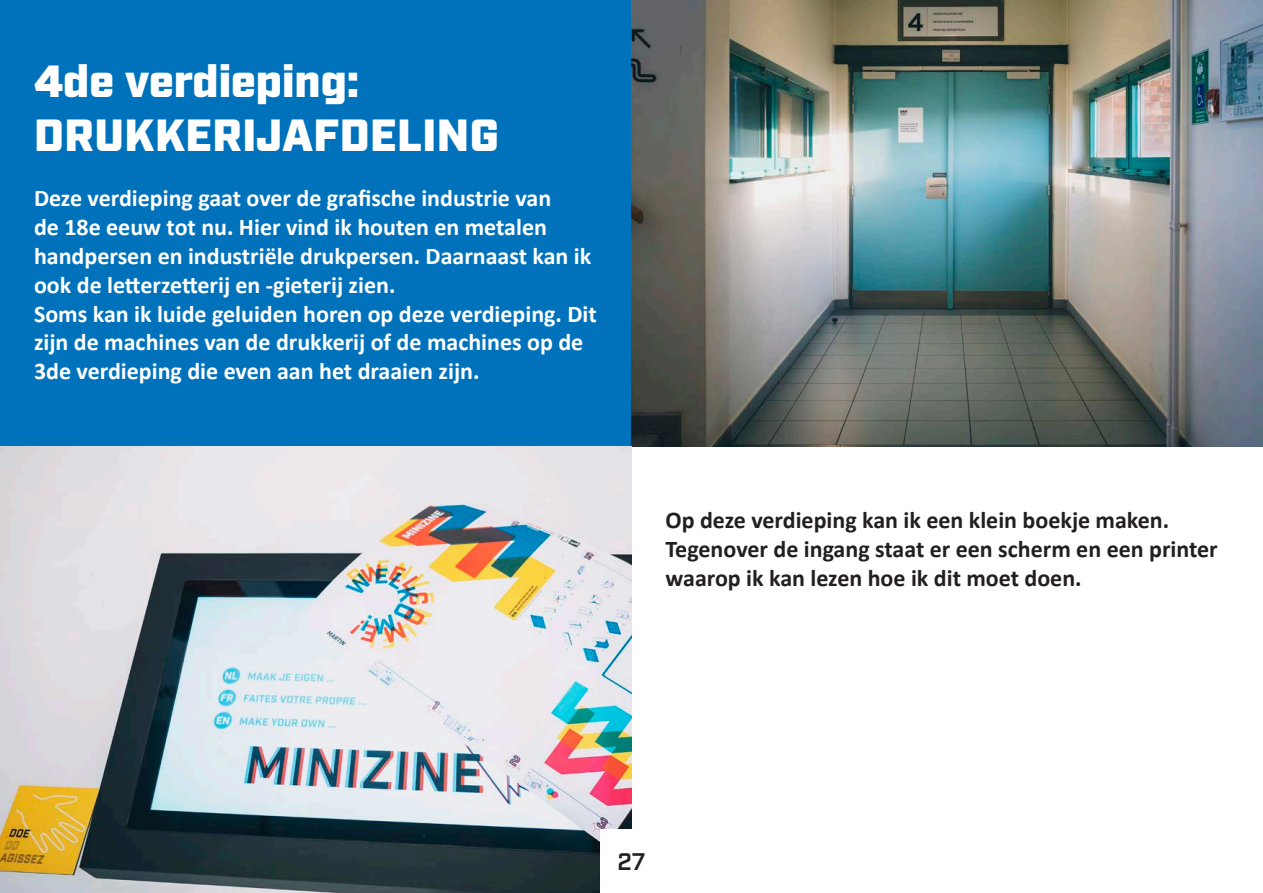
<style>
.page{position:relative;width:1263px;height:893px;background:#fff}
.page>*{position:absolute;margin:0;border:0;box-sizing:border-box;transform-origin:0 0}
.titel{font:900 45px "Industry";letter-spacing:.01em;color:#fff}
.body{font:700 24px/28.8px "Calibri";color:#fff}
.body-2{font:700 24px/28.8px "Calibri";color:#231f20}
.body-3{font:600 24px "Industry";color:#231f20}
</style>
<div class="page">
<div style="left:0;top:0;width:631px;height:446px;background:#0072bc"></div>
<img style="left:631px;top:0;width:632px;height:446px">
<img style="left:0;top:446px;width:631px;height:447px">
<div style="left:600px;top:829px;width:63px;height:64px;background:#fff"></div>
<p class="titel" style="left:34px;top:54px;width:327px">4de verdieping:</p>
<p class="titel" style="left:34px;top:108px;width:466px">DRUKKERIJAFDELING</p>
<p class="body" style="left:34px;top:183px;width:559px">Deze verdieping gaat over de grafische industrie van<br>de 18e eeuw tot nu. Hier vind ik houten en metalen handpersen en industriële drukpersen. Daarnaast kan ik ook de letterzetterij en -gieterij zien.</p>
<p class="body" style="left:34px;top:298px;width:564px">Soms kan ik luide geluiden horen op deze verdieping. Dit zijn de machines van de drukkerij of de machines op de<br>3de verdieping die even aan het draaien zijn.</p>
<p class="body-2" style="left:665px;top:505px;width:554px">Op deze verdieping kan ik een klein boekje maken.<br>Tegenover de ingang staat er een scherm en een printer waarop ik kan lezen hoe ik dit moet doen.</p>
<p class="body-3" style="left:618px;top:847px;width:29px">27</p>
</div>
